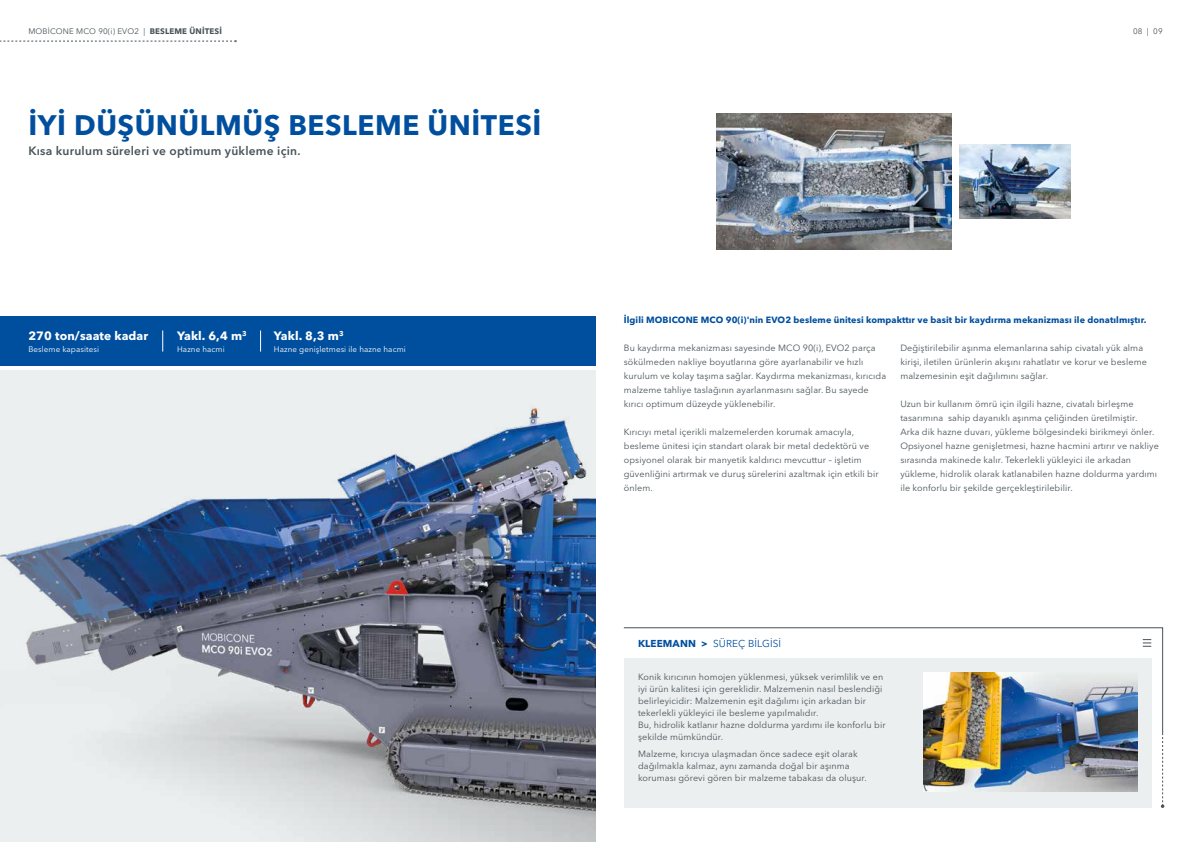
<style>
.page{position:relative;width:1191px;height:842px;background:#fff}
.page>*{position:absolute;margin:0;border:0;box-sizing:border-box;transform-origin:0 0}
.t1{font:700 28px "Avenir Next LT Pro";letter-spacing:.02em;color:#004f9f}
.t2{font:600 12px "Avenir Next LT Pro";letter-spacing:.02em;color:#485358}
.t3{font:700 12px "Avenir Next LT Pro";letter-spacing:.01em;color:#fff}
.t4{font:10px "Avenir Next LT Pro";letter-spacing:.01em;color:#004f9f}
.t5{font:9px/14px "Avenir Next LT Pro";letter-spacing:.01em;color:#485358}
.t6{font:700 9px "Avenir Next LT Pro";letter-spacing:.01em;color:#004f9f}
.t7{font:8px "Avenir Next LT Pro";letter-spacing:.01em;color:#fff}
.t8{font:8px "Avenir Next LT Pro";letter-spacing:.02em;color:#485358}
.s1{font-weight:700}
</style>
<div class="page">
<img style="left:716px;top:113px;width:235px;height:137px">
<img style="left:960px;top:145px;width:110px;height:73px">
<svg style="left:0;top:40px;width:237px;height:2px"></svg>
<img style="left:0;top:371px;width:595px;height:471px">
<div style="left:0;top:316px;width:595px;height:49px;background:#004f9f"></div>
<svg style="left:162px;top:330px;width:1px;height:22px"></svg>
<svg style="left:260px;top:330px;width:1px;height:22px"></svg>
<div style="left:624px;top:658px;width:527px;height:150px;background:#eceff0"></div>
<svg style="left:623px;top:627px;width:540px;height:107px"></svg>
<svg style="left:1160px;top:733px;width:4px;height:75px"></svg>
<svg style="left:1142px;top:639px;width:9px;height:8px"></svg>
<img style="left:923px;top:672px;width:214px;height:120px">
<p class="t8" style="left:28px;top:27px;width:195px">MOBICONE MCO 90(i) EVO2 | <span class="s1">BESLEME ÜNITESI</span></p>
<p class="t8" style="left:1133px;top:27px;width:31px">08 | 09</p>
<h1 class="t1" style="left:28px;top:108px;width:514px">IYI DÜŞÜNÜLMÜŞ BESLEME ÜNITESI</h1>
<h2 class="t2" style="left:28px;top:143px;width:274px">Kısa kurulum süreleri ve optimum yükleme için.</h2>
<p class="t6" style="left:624px;top:314px;width:524px">İlgili MOBICONE MCO 90(i)'nin EVO2 besleme ünitesi kompakttır ve basit bir kaydırma mekanizması ile donatılmıştır.</p>
<h2 class="t3" style="left:28px;top:328px;width:121px">270 ton/saate kadar</h2>
<p class="t7" style="left:28px;top:344px;width:72px">Besleme kapasitesi</p>
<h2 class="t3" style="left:177px;top:328px;width:71px">Yakl. 6,4 m<sup>3</sup></h2>
<p class="t7" style="left:177px;top:344px;width:49px">Hazne hacmi</p>
<h2 class="t3" style="left:274px;top:328px;width:71px">Yakl. 8,3 m<sup>3</sup></h2>
<p class="t7" style="left:274px;top:344px;width:133px">Hazne genişletmesi ile hazne hacmi</p>
<p class="t5" style="left:624px;top:341px;width:264px">Bu kaydırma mekanizması sayesinde MCO 90(i), EVO2 parça sökülmeden nakliye boyutlarına göre ayarlanabilir ve hızlı kurulum ve kolay taşıma sağlar. Kaydırma mekanizması, kırıcıda malzeme tahliye taslağının ayarlanmasını sağlar. Bu sayede kırıcı optimum düzeyde yüklenebilir.</p>
<p class="t5" style="left:624px;top:425px;width:256px">Kırıcıyı metal içerikli malzemelerden korumak amacıyla, besleme ünitesi için standart olarak bir metal dedektörü ve opsiyonel olarak bir manyetik kaldırıcı mevcuttur – işletim güvenliğini artırmak ve duruş sürelerini azaltmak için etkili bir önlem.</p>
<p class="t5" style="left:900px;top:341px;width:248px">Değiştirilebilir aşınma elemanlarına sahip civatalı yük alma kirişi, iletilen ürünlerin akışını rahatlatır ve korur ve besleme malzemesinin eşit dağılımını sağlar.</p>
<p class="t5" style="left:900px;top:397px;width:260px">Uzun bir kullanım ömrü için ilgili hazne, civatalı birleşme tasarımına sahip dayanıklı aşınma çeliğinden üretilmiştir.<br>Arka dik hazne duvarı, yükleme bölgesindeki birikmeyi önler.<br>Opsiyonel hazne genişletmesi, hazne hacmini artırır ve nakliye sırasında makinede kalır. Tekerlekli yükleyici ile arkadan yükleme, hidrolik olarak katlanabilen hazne doldurma yardımı ile konforlu bir şekilde gerçekleştirilebilir.</p>
<p class="t4" style="left:638px;top:637px;width:145px"><span class="s1">KLEEMANN &gt;</span> SÜREÇ BILGISI</p>
<p class="t5" style="left:638px;top:670px;width:249px;line-height:12px">Konik kırıcının homojen yüklenmesi, yüksek verimlilik ve en iyi ürün kalitesi için gereklidir. Malzemenin nasıl beslendiği belirleyicidir: Malzemenin eşit dağılımı için arkadan bir tekerlekli yükleyici ile besleme yapılmalıdır.<br>Bu, hidrolik katlanır hazne doldurma yardımı ile konforlu bir şekilde mümkündür.</p>
<p class="t5" style="left:638px;top:748px;width:230px;line-height:12px">Malzeme, kırıcıya ulaşmadan önce sadece eşit olarak dağılmakla kalmaz, aynı zamanda doğal bir aşınma koruması görevi gören bir malzeme tabakası da oluşur.</p>
</div>
